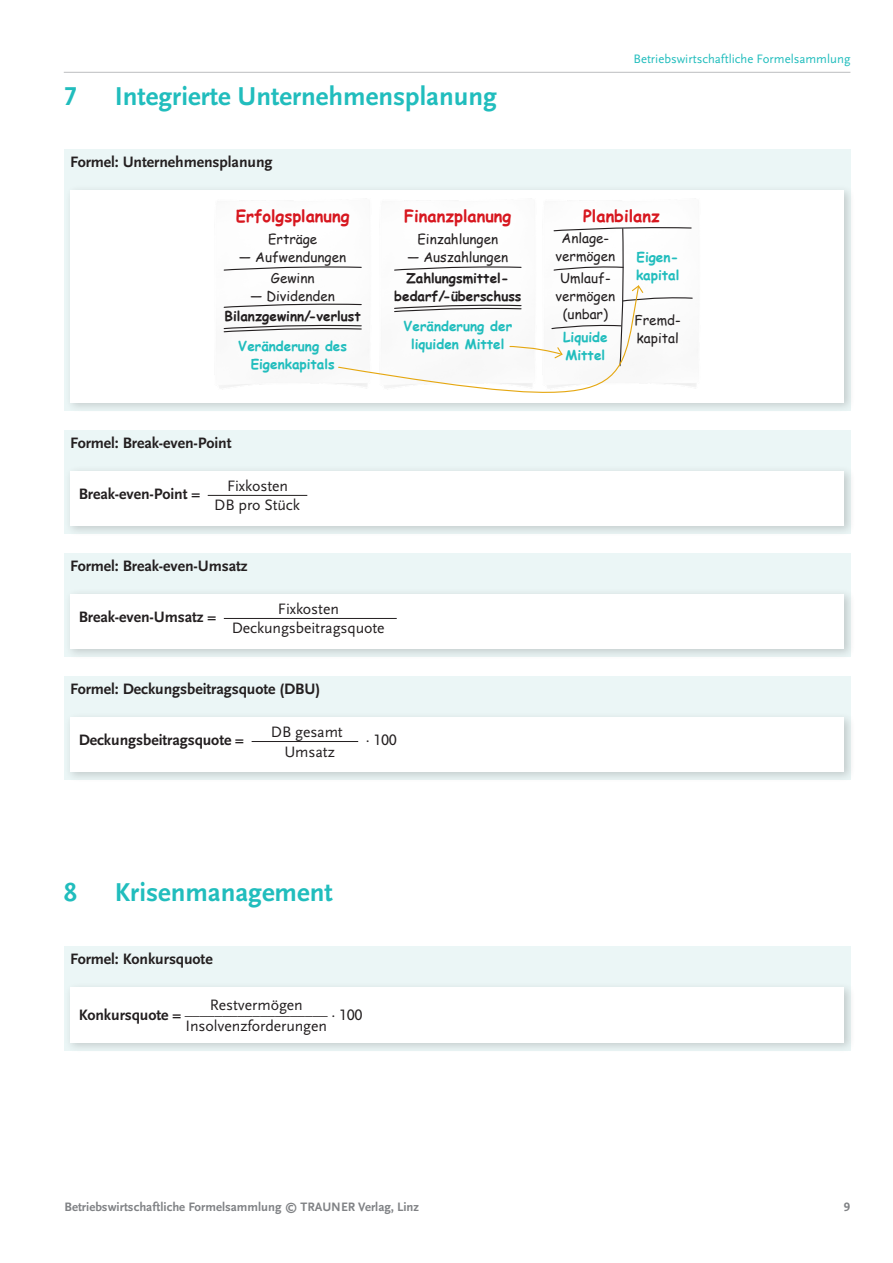
<style>
.page{position:relative;width:893px;height:1263px;background:#fff}
.page>*{position:absolute;margin:0;border:0;box-sizing:border-box;transform-origin:0 0}
.t1{font:700 27px "Scala Sans Pro";color:#21bdbd}
.t2{font:700 16.5px "Comic Sans MS";color:#d7171f}
.t3{font:700 15.75px "Scala Sans Pro";letter-spacing:-.005em;color:#231f20}
.t4{font:15.75px/19.5px "Scala Sans Pro";letter-spacing:-.005em;color:#231f20;text-align:center}
.t5{font:13.5px/18px "Comic Sans MS";color:#231f20;text-align:center}
.t6{font:700 13.5px/18px "Comic Sans MS";color:#21bdbd;text-align:center}
.t7{font:700 13.5px/18px "Comic Sans MS";color:#231f20;text-align:center}
.t8{font:13.35px "Scala Sans Pro";color:#231f20;scale:1.14 1}
.t9{font:700 12.75px "Scala Sans Pro";color:#808285}
.t10{font:12.75px "Scala Sans Pro";color:#21bdbd}
</style>
<div class="page">
<hr style="left:64px;top:72px;width:786px;height:1px;background:#bcbdc0">
<div style="left:64px;top:149px;width:786px;height:262px;background:#ebf6f6"></div>
<div style="left:65px;top:185px;width:791px;height:228px;background:#231f20;opacity:.2"></div>
<div style="left:70px;top:190px;width:774px;height:212px;background:#fff"></div>
<svg style="left:223px;top:227px;width:470px;height:186px"></svg>
<div style="left:64px;top:430px;width:786px;height:104px;background:#ebf6f6"></div>
<div style="left:65px;top:465px;width:791px;height:72px;background:#231f20;opacity:.2"></div>
<div style="left:70px;top:471px;width:774px;height:54px;background:#fff"></div>
<hr style="left:208px;top:495px;width:99px;height:1px;background:#231f20">
<div style="left:64px;top:553px;width:786px;height:104px;background:#ebf6f6"></div>
<div style="left:65px;top:588px;width:791px;height:72px;background:#231f20;opacity:.2"></div>
<div style="left:70px;top:594px;width:774px;height:54px;background:#fff"></div>
<hr style="left:224px;top:618px;width:173px;height:1px;background:#231f20">
<div style="left:64px;top:676px;width:786px;height:104px;background:#ebf6f6"></div>
<div style="left:65px;top:711px;width:791px;height:72px;background:#231f20;opacity:.2"></div>
<div style="left:70px;top:717px;width:774px;height:54px;background:#fff"></div>
<hr style="left:252px;top:741px;width:106px;height:1px;background:#231f20">
<div style="left:64px;top:946px;width:786px;height:105px;background:#ebf6f6"></div>
<div style="left:65px;top:981px;width:791px;height:72px;background:#231f20;opacity:.2"></div>
<div style="left:70px;top:987px;width:774px;height:55px;background:#fff"></div>
<h1 class="t1" style="left:64px;top:81px;width:15px">7</h1>
<h1 class="t1" style="left:115px;top:81px;width:384px">Integrierte Unternehmensplanung</h1>
<p class="t3" style="left:70px;top:153px;width:204px">Formel: Unternehmensplanung</p>
<p class="t2" style="left:236px;top:204px;width:115px">Erfolgsplanung</p>
<p class="t5" style="left:268px;top:230px;width:51px">Erträge</p>
<p class="t5" style="left:239px;top:247px;width:109px;line-height:20.1px">— Aufwendungen<br>Gewinn</p>
<p class="t5" style="left:250px;top:286px;width:86px">— Dividenden</p>
<p class="t7" style="left:224px;top:306px;width:138px">Bilanzgewinn/-verlust</p>
<p class="t6" style="left:238px;top:337px;width:110px">Veränderung des<br>Eigenkapitals</p>
<p class="t2" style="left:404px;top:204px;width:109px">Finanzplanung</p>
<p class="t5" style="left:417px;top:230px;width:82px">Einzahlungen</p>
<p class="t5" style="left:407px;top:248px;width:102px">— Auszahlungen</p>
<p class="t7" style="left:394px;top:268px;width:129px">Zahlungsmittel&shy;bedarf/-überschuss</p>
<p class="t6" style="left:403px;top:317px;width:110px">Veränderung der liquiden Mittel</p>
<p class="t3" style="left:70px;top:434px;width:163px">Formel: Break-even-Point</p>
<p class="t3" style="left:79px;top:485px;width:123px">Break-even-Point =</p>
<p class="t4" style="left:214px;top:476px;width:87px">Fixkosten<br>DB pro Stück</p>
<p class="t3" style="left:70px;top:557px;width:179px">Formel: Break-even-Umsatz</p>
<p class="t3" style="left:79px;top:608px;width:139px">Break-even-Umsatz =</p>
<p class="t4" style="left:232px;top:599px;width:154px">Fixkosten<br>Deckungsbeitragsquote</p>
<p class="t3" style="left:70px;top:680px;width:252px">Formel: Deckungsbeitragsquote (DBU)</p>
<p class="t3" style="left:79px;top:731px;width:167px">Deckungsbeitragsquote =</p>
<p class="t4" style="left:271px;top:722px;width:73px">DB gesamt</p>
<p class="t4" style="left:366px;top:730px;width:33px">· 100</p>
<p class="t4" style="left:284px;top:742px;width:52px">Umsatz</p>
<p class="t10" style="left:633px;top:51px;width:218px">Betriebswirtschaftliche Formelsammlung</p>
<p class="t2" style="left:583px;top:204px;width:78px">Planbilanz</p>
<p class="t5" style="left:556px;top:229px;width:61px">Anlage&shy;vermögen</p>
<p class="t5" style="left:556px;top:269px;width:61px">Umlauf&shy;vermögen (unbar)</p>
<p class="t6" style="left:563px;top:327px;width:46px;text-align:left">Liquide<br>Mittel</p>
<p class="t6" style="left:636px;top:248px;width:45px;text-align:left">Eigen&shy;kapital</p>
<p class="t5" style="left:635px;top:311px;width:48px;text-align:left">Fremd&shy;kapital</p>
<h1 class="t1" style="left:64px;top:877px;width:15px">8</h1>
<h1 class="t1" style="left:115px;top:877px;width:219px">Krisenmanagement</h1>
<p class="t3" style="left:70px;top:950px;width:144px">Formel: Konkursquote</p>
<p class="t4" style="left:210px;top:995px;width:94px">Restvermögen</p>
<p class="t8" style="left:185px;top:1004px;width:127px">___________________</p>
<p class="t4" style="left:185px;top:1016px;width:143px">Insolvenzforderungen</p>
<p class="t3" style="left:79px;top:1006px;width:104px">Konkursquote =</p>
<p class="t4" style="left:332px;top:1006px;width:33px">· 100</p>
<p class="t9" style="left:65px;top:1199px;width:356px">Betriebswirtschaftliche Formelsammlung © TRAUNER Verlag, Linz</p>
<p class="t9" style="left:844px;top:1199px;width:8px">9</p>
</div>
